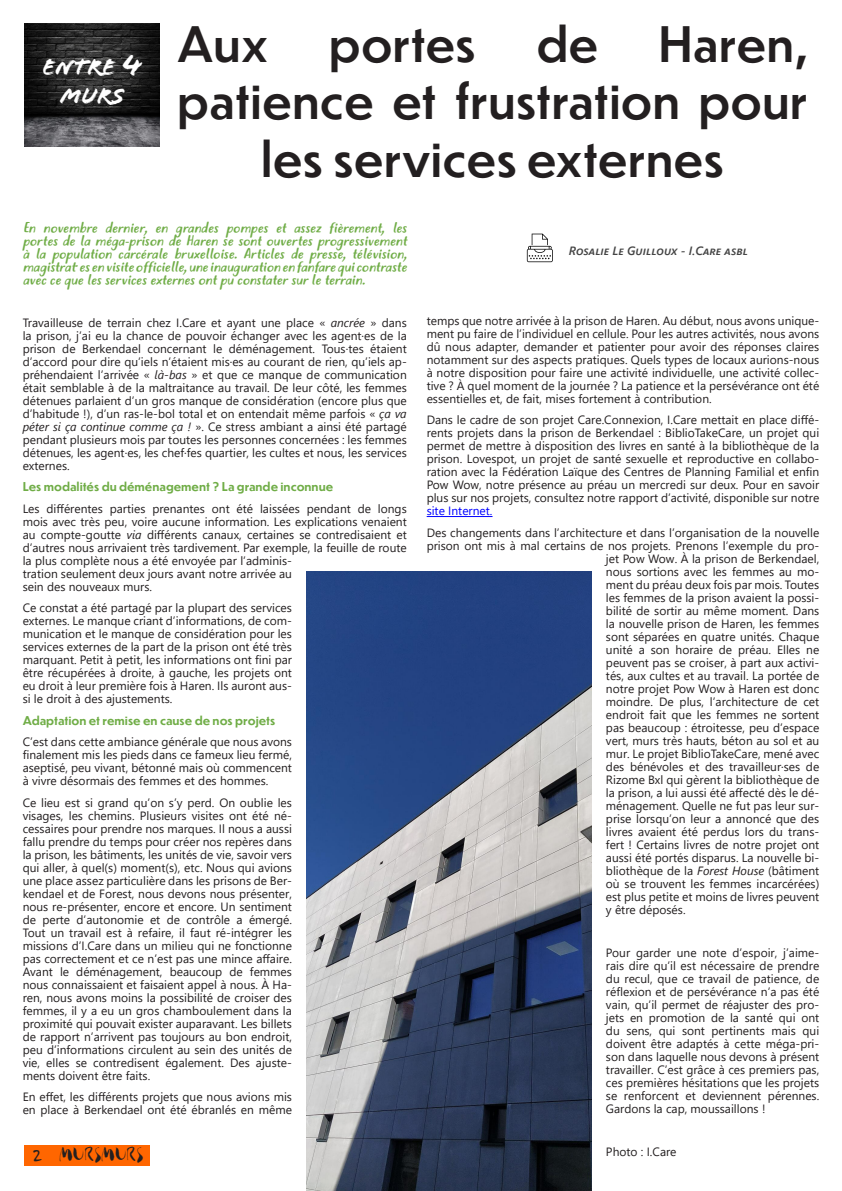
<style>
.page{position:relative;width:842px;height:1191px;background:#fff}
.page>*{position:absolute;margin:0;border:0;box-sizing:border-box;transform-origin:0 0}
.titre{font:500 48px "Dunbar Text";color:#231f20}
.t1{font:24px/28.8px "Flood Std";color:#fff;text-align:center}
.t2{font:18px "Gloss Drop";color:#231f20}
.t3{font:italic 14px/13px "Justtellmewhat";color:#70ad47;text-align:justify}
.corps_du_texte{font:12px/13px "Segoe UI";color:#231f20;text-align:justify}
.t4{font:700 12px "Dunbar Text";color:#70ad47}
.t5{font:italic 600 12px "Segoe UI";color:#444}
.s1{font-size:30px}
.s2{font-style:italic}
.s3{font-family:"Felt Tip Roman"}
.s4{color:#00f}
</style>
<div class="page">
<div style="left:24px;top:1145px;width:126px;height:21px;background:#f60"></div>
<img style="left:25px;top:23px;width:135px;height:123px">
<svg style="left:527px;top:234px;width:26px;height:28px"></svg>
<img style="left:306px;top:571px;width:286px;height:620px">
<hr style="left:427px;top:516px;width:65px;height:1px;background:#00f">
<p class="t1" style="left:43px;top:53px;width:101px">ENTRE <span class="s1">4<br></span>MURS</p>
<p class="titre" style="left:177px;top:9px;width:93px">Aux</p>
<p class="titre" style="left:329px;top:9px;width:149px">portes</p>
<p class="titre" style="left:536px;top:9px;width:63px">de</p>
<p class="titre" style="left:659px;top:9px;width:152px">Haren,</p>
<p class="titre" style="left:177px;top:66px;width:632px">patience et frustration pour</p>
<p class="titre" style="left:261px;top:124px;width:465px">les services externes</p>
<p class="t3" style="left:23px;top:222px;width:386px">En novembre dernier, en grandes pompes et assez fièrement, les portes de la méga-prison de Haren se sont ouvertes progressivement à la population carcérale bruxelloise. Articles de presse, télévision, magistrat·es en visite officielle, une inauguration en fanfare qui contraste avec ce que les services externes ont pu constater sur le terrain.</p>
<p class="corps_du_texte" style="left:23px;top:315px;width:386px">Travailleuse de terrain chez I.Care et ayant une place « <span class="s2">ancrée</span> » dans la prison, j’ai eu la chance de pouvoir échanger avec les agent·es de la prison de Berkendael concernant le déménagement. Tous·tes étaient d’accord pour dire qu’iels n’étaient mis·es au courant de rien, qu’iels ap&shy;préhendaient l’arrivée « <span class="s2">là-bas</span> » et que ce manque de communication était semblable à de la maltraitance au travail. De leur côté, les femmes détenues parlaient d’un gros manque de considération (encore plus que d’habitude !), d’un ras-le-bol total et on entendait même parfois « <span class="s2">ça va péter si ça continue comme ça !</span> ». Ce stress ambiant a ainsi été partagé pendant plusieurs mois par toutes les personnes concernées : les femmes détenues, les agent·es, les chef·fes quartier, les cultes et nous, les services externes.</p>
<p class="t4" style="left:23px;top:478px;width:312px">Les modalités du déménagement ? La grande inconnue</p>
<p class="corps_du_texte" style="left:23px;top:501px;width:386px;text-align:left">Les différentes parties prenantes ont été laissées pendant de longs mois avec très peu, voire aucune information. Les explications venaient au compte-goutte <span class="s2">via</span> différents canaux, certaines se contredisaient et d’autres nous arrivaient très tardivement. Par exemple, la feuille de route la plus complète nous a été envoyée par l’adminis-<br>tration seulement deux jours avant notre arrivée au<br>sein des nouveaux murs.</p>
<p class="corps_du_texte" style="left:23px;top:600px;width:271px">Ce constat a été partagé par la plupart des services externes. Le manque criant d’informations, de com&shy;munication et le manque de considération pour les services externes de la part de la prison ont été très marquant. Petit à petit, les informations ont fini par être récupérées à droite, à gauche, les projets ont eu droit à leur première fois à Haren. Ils auront aus&shy;si le droit à des ajustements.</p>
<p class="t4" style="left:23px;top:711px;width:254px">Adaptation et remise en cause de nos projets</p>
<p class="corps_du_texte" style="left:23px;top:734px;width:271px">C’est dans cette ambiance générale que nous avons finalement mis les pieds dans ce fameux lieu fermé, aseptisé, peu vivant, bétonné mais où commencent à vivre désormais des femmes et des hommes.</p>
<p class="corps_du_texte" style="left:23px;top:795px;width:271px">Ce lieu est si grand qu’on s’y perd. On oublie les visages, les chemins. Plusieurs visites ont été né&shy;cessaires pour prendre nos marques. Il nous a aussi fallu prendre du temps pour créer nos repères dans la prison, les bâtiments, les unités de vie, savoir vers qui aller, à quel(s) moment(s), etc. Nous qui avions une place assez particulière dans les prisons de Ber&shy;kendael et de Forest, nous devons nous présenter, nous re-présenter, encore et encore. Un sentiment de perte d’autonomie et de contrôle a émergé.<br>Tout un travail est à refaire, il faut ré-intégrer les missions d’I.Care dans un milieu qui ne fonctionne pas correctement et ce n’est pas une mince affaire.<br>Avant le déménagement, beaucoup de femmes nous connaissaient et faisaient appel à nous. À Ha&shy;ren, nous avons moins la possibilité de croiser des femmes, il y a eu un gros chamboulement dans la proximité qui pouvait exister auparavant. Les billets de rapport n’arrivent pas toujours au bon endroit, peu d’informations circulent au sein des unités de vie, elles se contredisent également. Des ajuste&shy;ments doivent être faits.</p>
<p class="corps_du_texte" style="left:23px;top:1089px;width:271px">En effet, les différents projets que nous avions mis en place à Berkendael ont été ébranlés en même</p>
<p class="t2" style="left:33px;top:1144px;width:112px"><span class="s3">2</span> MURSMURS</p>
<p class="t5" style="left:569px;top:240px;width:181px">Rosalie Le Guilloux - I.Care asbl</p>
<p class="corps_du_texte" style="left:427px;top:313px;width:394px">temps que notre arrivée à la prison de Haren. Au début, nous avons unique&shy;ment pu faire de l’individuel en cellule. Pour les autres activités, nous avons dû nous adapter, demander et patienter pour avoir des réponses claires notamment sur des aspects pratiques. Quels types de locaux aurions-nous à notre disposition pour faire une activité individuelle, une activité collec&shy;tive ? À quel moment de la journée ? La patience et la persévérance ont été essentielles et, de fait, mises fortement à contribution.</p>
<p class="corps_du_texte" style="left:427px;top:412px;width:394px">Dans le cadre de son projet Care.Connexion, I.Care mettait en place diffé&shy;rents projets dans la prison de Berkendael : BiblioTakeCare, un projet qui permet de mettre à disposition des livres en santé à la bibliothèque de la prison. Lovespot, un projet de santé sexuelle et reproductive en collabo&shy;ration avec la Fédération Laïque des Centres de Planning Familial et enfin Pow Wow, notre présence au préau un mercredi sur deux. Pour en savoir plus sur nos projets, consultez notre rapport d’activité, disponible sur notre <span class="s4">site Internet.</span></p>
<p class="corps_du_texte" style="left:427px;top:525px;width:394px">Des changements dans l’architecture et dans l’organisation de la nouvelle</p>
<p class="corps_du_texte" style="left:427px;top:538px;width:394px">prison ont mis à mal certains de nos projets. Prenons l’exemple du pro-</p>
<p class="corps_du_texte" style="left:606px;top:551px;width:215px">jet Pow Wow. À la prison de Berkendael,</p>
<p class="corps_du_texte" style="left:606px;top:564px;width:215px">nous sortions avec les femmes au mo-</p>
<p class="corps_du_texte" style="left:606px;top:577px;width:215px">ment du préau deux fois par mois. Toutes</p>
<p class="corps_du_texte" style="left:606px;top:590px;width:215px">les femmes de la prison avaient la possi-</p>
<p class="corps_du_texte" style="left:606px;top:603px;width:215px">bilité de sortir au même moment. Dans</p>
<p class="corps_du_texte" style="left:606px;top:616px;width:215px">la nouvelle prison de Haren, les femmes</p>
<p class="corps_du_texte" style="left:606px;top:629px;width:215px">sont séparées en quatre unités. Chaque</p>
<p class="corps_du_texte" style="left:606px;top:642px;width:215px">unité a son horaire de préau. Elles ne</p>
<p class="corps_du_texte" style="left:606px;top:655px;width:215px">peuvent pas se croiser, à part aux activi-</p>
<p class="corps_du_texte" style="left:606px;top:668px;width:215px">tés, aux cultes et au travail. La portée de</p>
<p class="corps_du_texte" style="left:606px;top:681px;width:215px">notre projet Pow Wow à Haren est donc</p>
<p class="corps_du_texte" style="left:606px;top:694px;width:215px">moindre. De plus, l’architecture de cet</p>
<p class="corps_du_texte" style="left:606px;top:707px;width:215px">endroit fait que les femmes ne sortent</p>
<p class="corps_du_texte" style="left:606px;top:720px;width:215px">pas beaucoup : étroitesse, peu d’espace</p>
<p class="corps_du_texte" style="left:606px;top:733px;width:215px">vert, murs très hauts, béton au sol et au</p>
<p class="corps_du_texte" style="left:606px;top:746px;width:215px">mur. Le projet BiblioTakeCare, mené avec</p>
<p class="corps_du_texte" style="left:606px;top:759px;width:215px">des bénévoles et des travailleur·ses de</p>
<p class="corps_du_texte" style="left:606px;top:772px;width:215px">Rizome Bxl qui gèrent la bibliothèque de</p>
<p class="corps_du_texte" style="left:606px;top:785px;width:215px">la prison, a lui aussi été affecté dès le dé-</p>
<p class="corps_du_texte" style="left:606px;top:798px;width:215px">ménagement. Quelle ne fut pas leur sur-</p>
<p class="corps_du_texte" style="left:606px;top:811px;width:215px">prise lorsqu’on leur a annoncé que des</p>
<p class="corps_du_texte" style="left:606px;top:824px;width:215px">livres avaient été perdus lors du trans-</p>
<p class="corps_du_texte" style="left:606px;top:837px;width:215px">fert ! Certains livres de notre projet ont</p>
<p class="corps_du_texte" style="left:606px;top:850px;width:215px">aussi été portés disparus. La nouvelle bi-</p>
<p class="corps_du_texte" style="left:606px;top:863px;width:215px">bliothèque de la <span class="s2">Forest House</span> (bâtiment</p>
<p class="corps_du_texte" style="left:606px;top:876px;width:215px">où se trouvent les femmes incarcérées)</p>
<p class="corps_du_texte" style="left:606px;top:889px;width:215px">est plus petite et moins de livres peuvent</p>
<p class="corps_du_texte" style="left:606px;top:902px;width:81px">y être déposés.</p>
<p class="corps_du_texte" style="left:606px;top:945px;width:215px">Pour garder une note d’espoir, j’aime&shy;rais dire qu’il est nécessaire de prendre du recul, que ce travail de patience, de réflexion et de persévérance n’a pas été vain, qu’il permet de réajuster des pro&shy;jets en promotion de la santé qui ont du sens, qui sont pertinents mais qui doivent être adaptés à cette méga-pri&shy;son dans laquelle nous devons à présent travailler. C’est grâce à ces premiers pas, ces premières hésitations que les projets se renforcent et deviennent pérennes.<br>Gardons la cap, moussaillons !</p>
<p class="corps_du_texte" style="left:606px;top:1144px;width:72px">Photo : I.Care</p>
</div>
